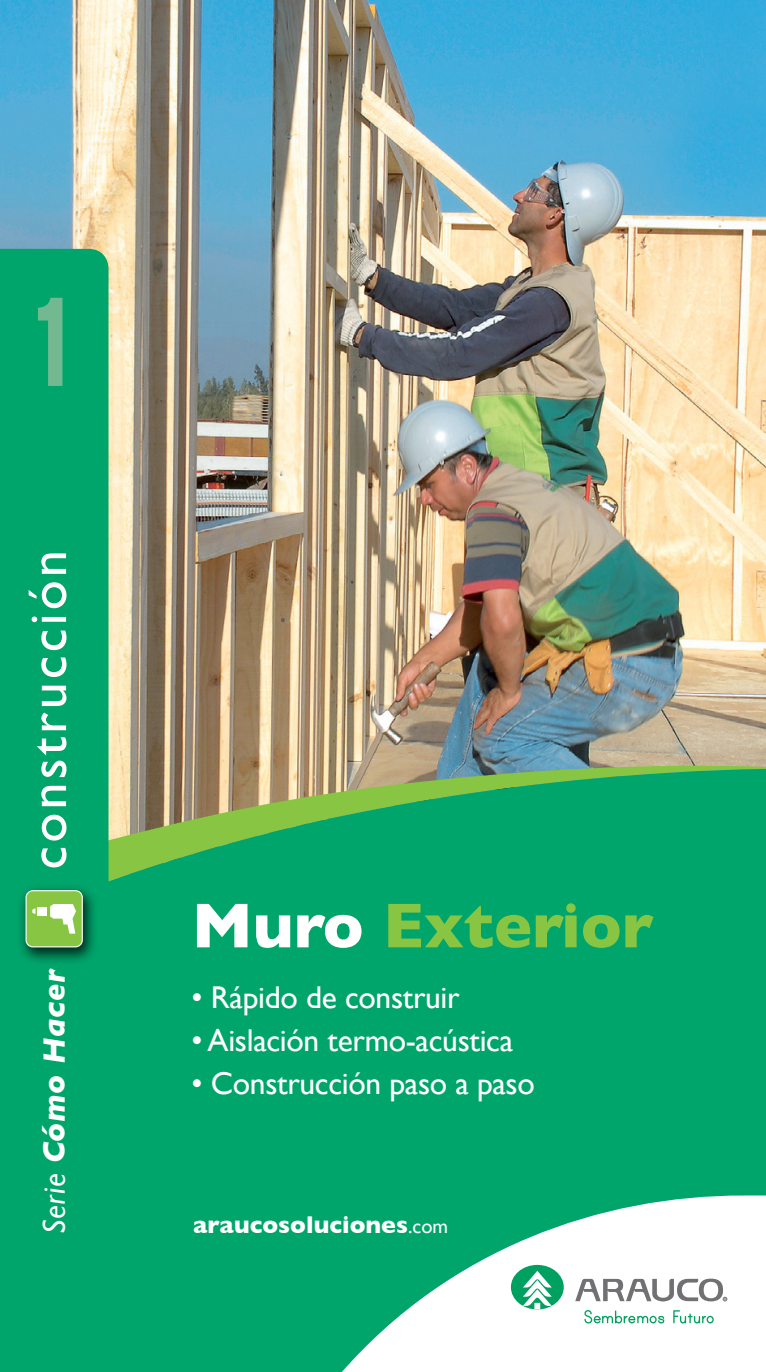
<style>
.page{position:relative;width:766px;height:1372px;background:#fff}
.page>*{position:absolute;margin:0;border:0;box-sizing:border-box;transform-origin:0 0}
.t1{font:123.75px "Helvetica LT Std Comp";color:#72b991;scale:.7 1}
.t2{font:700 64.12px "Gill Sans";color:#87c543}
.t3{font:54px "Gill Sans";letter-spacing:.06em;color:#fff}
.t4{font:31.5px "Gill Sans";letter-spacing:-.01em;color:#fff}
.t5{font:italic 700 31.5px "Gill Sans";letter-spacing:.02em;color:#fff}
.t6{font:700 24.75px "Gill Sans";color:#fff}
.s1{font-weight:400}
.s2{color:#fff}
.s3{font-weight:400;font-size:20.25px}
</style>
<div class="page">
<img style="left:0;top:0;width:765px;height:753px">
<img style="left:108px;top:753px;width:657px;height:11px">
<svg style="left:0;top:764px;width:765px;height:607px;background:#0ba56a"></svg>
<div style="left:0;top:249px;width:108px;height:710px;background:#00a56b"></div>
<div style="left:17px;top:883px;width:81px;height:82px;background:#000;opacity:.75"></div>
<div style="left:26px;top:890px;width:56px;height:56px;background:#87c543;border-radius:7px"></div>
<div style="left:26px;top:890px;width:57px;height:57px;border:1px solid #fff;border-radius:7px"></div>
<svg style="left:32px;top:908px;width:3px;height:6px"></svg>
<div style="left:38px;top:906px;width:9px;height:9px;background:#fff"></div>
<svg style="left:50px;top:904px;width:26px;height:29px"></svg>
<svg style="left:316px;top:1195px;width:449px;height:176px"></svg>
<svg style="left:575px;top:1278px;width:151px;height:23px"></svg>
<svg style="left:584px;top:1309px;width:80px;height:14px"></svg>
<svg style="left:673px;top:1310px;width:40px;height:13px"></svg>
<div style="left:510px;top:1264px;width:53px;height:45px;background:#00a160;border-radius:50%"></div>
<svg style="left:522px;top:1271px;width:29px;height:38px"></svg>
<h1 class="t1" style="left:34px;top:263px;width:59px">1</h1>
<h3 class="t3" style="left:16px;top:869px;width:321px;rotate:-90deg">construcción</h3>
<p class="t5" style="left:36px;top:1234px;width:267px;rotate:-90deg"><span class="s1">Serie</span> Cómo Hacer</p>
<h2 class="t2" style="left:191px;top:888px;width:463px"><span class="s2">Muro</span> Exterior</h2>
<p class="t4" style="left:191px;top:979px;width:270px">• Rápido de construir</p>
<p class="t4" style="left:191px;top:1021px;width:323px">• Aislación termo-acústica</p>
<p class="t4" style="left:191px;top:1064px;width:345px">• Construcción paso a paso</p>
<p class="t6" style="left:193px;top:1209px;width:256px">araucosoluciones<span class="s3">.com</span></p>
</div>
